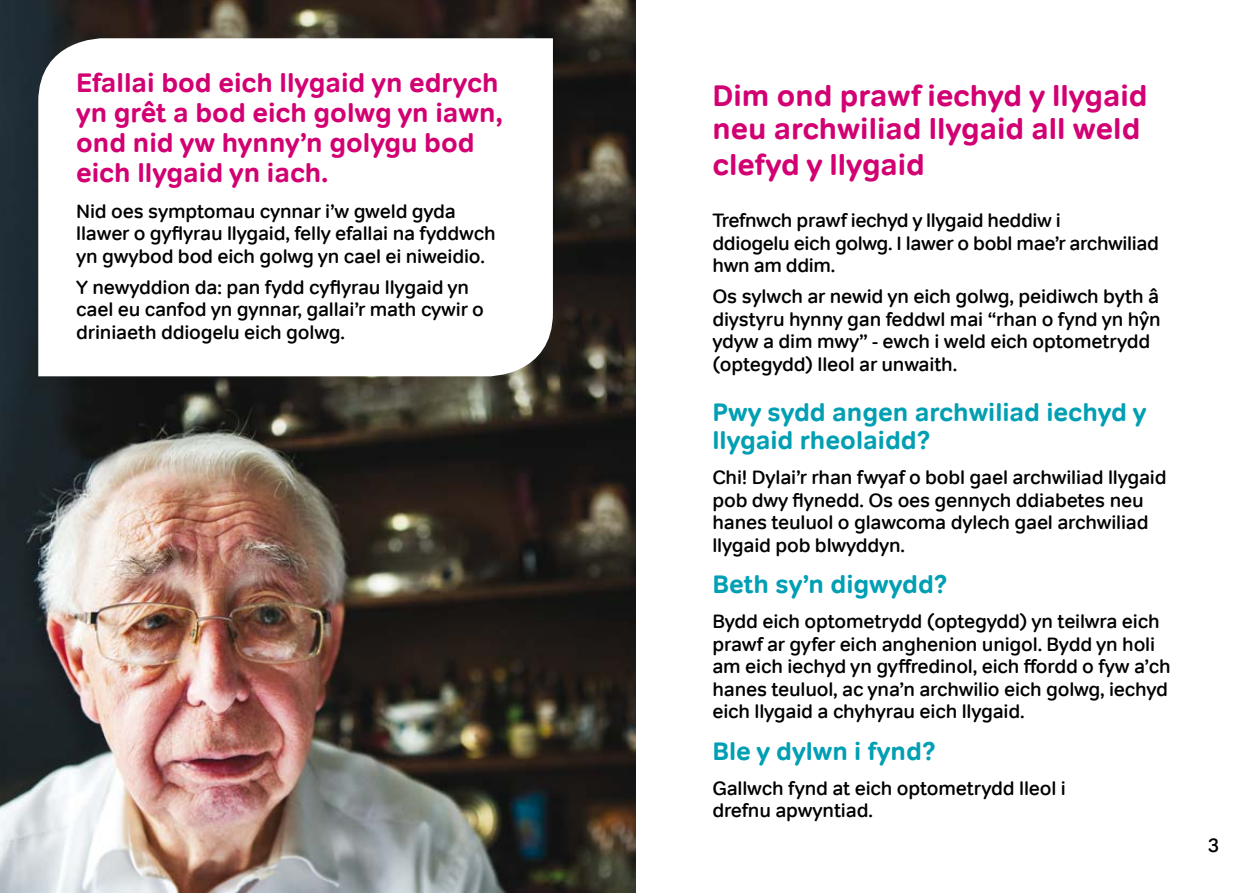
<style>
.page{position:relative;width:1259px;height:893px;background:#fff}
.page>*{position:absolute;margin:0;border:0;box-sizing:border-box;transform-origin:0 0}
.H2{font:700 30px/33px "Tondo";color:#d20072}
.Quote_text{font:700 27px/30px "Tondo";color:#d20072}
.t1{font:700 25.5px/28.5px "Tondo";color:#009fb3}
.body_medium_13{font:500 19.5px/22.5px "Tondo";letter-spacing:-.01em;color:#000}
</style>
<div class="page">
<img style="left:0;top:0;width:636px;height:893px">
<svg style="left:38px;top:38px;width:515px;height:338px"></svg>
<p class="Quote_text" style="left:76px;top:68px;width:428px">Efallai bod eich llygaid yn edrych yn grêt a bod eich golwg yn iawn, ond nid yw hynny’n golygu bod eich llygaid yn iach.</p>
<p class="body_medium_13" style="left:76px;top:200px;width:421px">Nid oes symptomau cynnar i’w gweld gyda llawer o gyflyrau llygaid, felly efallai na fyddwch yn gwybod bod eich golwg yn cael ei niweidio.</p>
<p class="body_medium_13" style="left:76px;top:276px;width:409px">Y newyddion da: pan fydd cyflyrau llygaid yn cael eu canfod yn gynnar, gallai’r math cywir o driniaeth ddiogelu eich golwg.</p>
<p class="H2" style="left:712px;top:79px;width:436px">Dim ond prawf iechyd y llygaid neu archwiliad llygaid all weld</p>
<p class="H2" style="left:712px;top:148px;width:214px">clefyd y llygaid</p>
<p class="body_medium_13" style="left:712px;top:209px;width:448px">Trefnwch prawf iechyd y llygaid heddiw i<br>ddiogelu eich golwg. I lawer o bobl mae’r archwiliad hwn am ddim.</p>
<p class="body_medium_13" style="left:712px;top:285px;width:450px">Os sylwch ar newid yn eich golwg, peidiwch byth â diystyru hynny gan feddwl mai “rhan o fynd yn hŷn ydyw a dim mwy” - ewch i weld eich optometrydd (optegydd) lleol ar unwaith.</p>
<h3 class="t1" style="left:712px;top:398px;width:435px">Pwy sydd angen archwiliad iechyd y llygaid rheolaidd?</h3>
<p class="body_medium_13" style="left:712px;top:466px;width:456px">Chi! Dylai’r rhan fwyaf o bobl gael archwiliad llygaid pob dwy flynedd. Os oes gennych ddiabetes neu hanes teuluol o glawcoma dylech gael archwiliad llygaid pob blwyddyn.</p>
<h3 class="t1" style="left:712px;top:570px;width:237px">Beth sy’n digwydd?</h3>
<p class="body_medium_13" style="left:712px;top:610px;width:460px">Bydd eich optometrydd (optegydd) yn teilwra eich prawf ar gyfer eich anghenion unigol. Bydd yn holi am eich iechyd yn gyffredinol, eich ffordd o fyw a’ch hanes teuluol, ac yna’n archwilio eich golwg, iechyd eich llygaid a chyhyrau eich llygaid.</p>
<h3 class="t1" style="left:712px;top:737px;width:225px">Ble y dylwn i fynd?</h3>
<p class="body_medium_13" style="left:712px;top:777px;width:355px">Gallwch fynd at eich optometrydd lleol i drefnu apwyntiad.</p>
<p class="body_medium_13" style="left:1208px;top:834px;width:13px">3</p>
</div>
